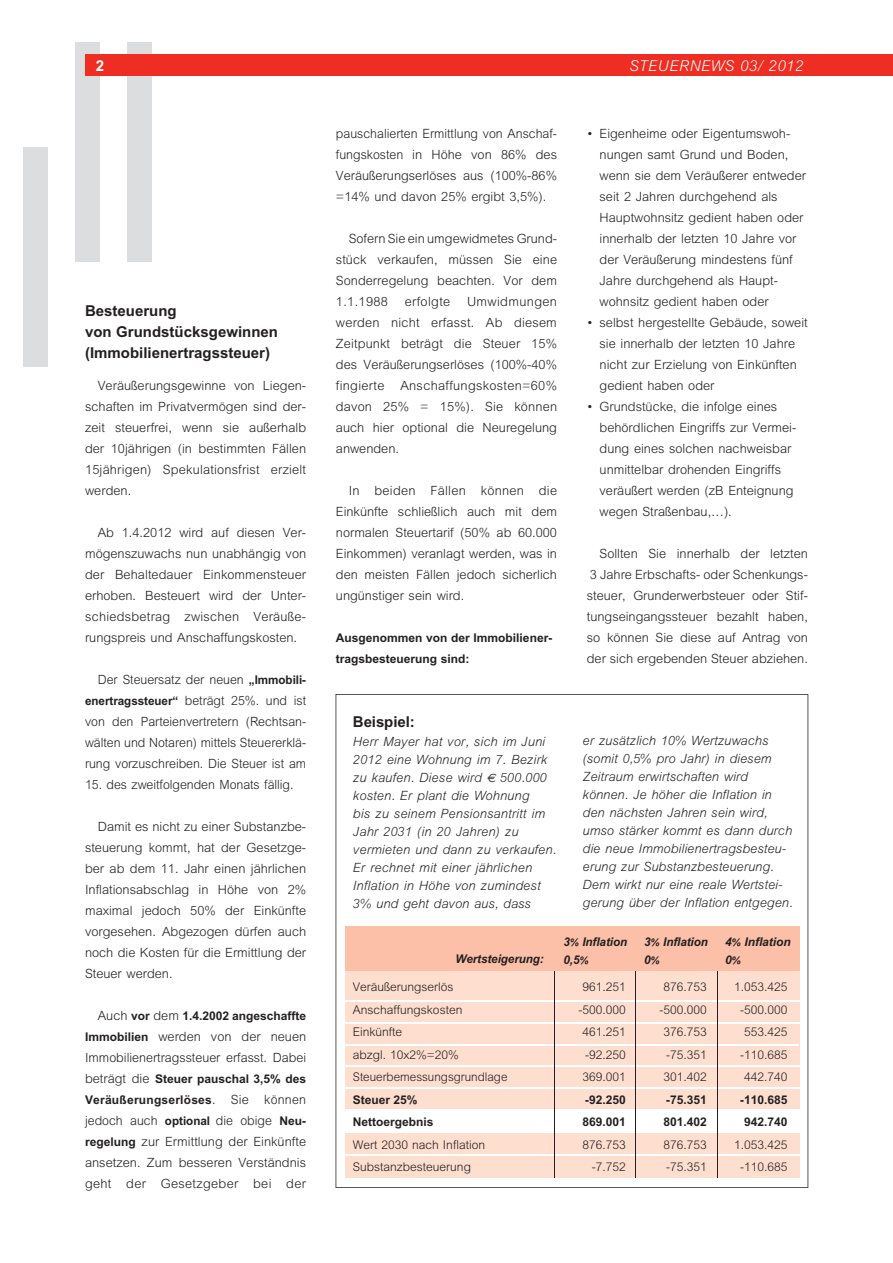
<style>
.page{position:relative;width:893px;height:1263px;background:#fff}
.page>*{position:absolute;margin:0;border:0;box-sizing:border-box;transform-origin:0 0}
.t1{font:700 15px/21px "M Arial";color:#231f20}
.t2{font:italic 300 15px "M Arial";letter-spacing:.04em;color:#fff}
.t3{font:700 15px "M Arial";color:#fff}
.t4{font:300 12.75px/21px "M Arial";color:#231f20;text-align:justify}
.t5{font:italic 300 12.75px/18px "M Arial";letter-spacing:.005em;color:#231f20}
.t6{font:300 12.75px "M Arial";letter-spacing:.03em;color:#231f20}
.t7{font:300 12px/22.5px "M Arial";color:#231f20}
.t8{font:700 12px/22.5px "M Arial";color:#231f20}
.t9{font:700 12px/21px "M Arial";letter-spacing:.02em;color:#231f20}
.t10{font:italic 700 12px/18px "M Arial";letter-spacing:-.005em;color:#231f20}
.s1{font-weight:700;font-size:12px}
.s2{font-weight:300;font-size:12.75px}
.s3{font-family:"Euro Sans";font-weight:400;font-size:12px}
.s4{font-size:10.5px}
</style>
<div class="page">
<svg style="left:336px;top:694px;width:472px;height:494px"></svg>
<div style="left:127px;top:43px;width:24px;height:219px;background:#dcdddf"></div>
<div style="left:75px;top:43px;width:24px;height:219px;background:#dcdddf"></div>
<div style="left:23px;top:147px;width:25px;height:220px;background:#dcdddf"></div>
<div style="left:85px;top:54px;width:808px;height:21px;background:#ee2e22"></div>
<div style="left:345px;top:943px;width:454px;height:235px;background:#fddecf"></div>
<div style="left:345px;top:1110px;width:454px;height:22px;background:#fff"></div>
<div style="left:345px;top:926px;width:454px;height:44px;background:#fbc0a7"></div>
<hr style="left:345px;top:1000px;width:454px;height:1px;background:#fff">
<hr style="left:345px;top:1022px;width:454px;height:1px;background:#fff">
<hr style="left:345px;top:1066px;width:454px;height:1px;background:#fff">
<hr style="left:345px;top:1087px;width:454px;height:2px;background:#fff">
<hr style="left:345px;top:1109px;width:454px;height:2px;background:#fff">
<hr style="left:345px;top:1131px;width:454px;height:2px;background:#fff">
<hr style="left:344px;top:1044px;width:455px;height:1px;background:#fff">
<hr style="left:345px;top:1154px;width:454px;height:1px;background:#fff">
<hr style="left:635px;top:971px;width:1px;height:207px;background:#231f20">
<hr style="left:554px;top:971px;width:1px;height:207px;background:#231f20">
<hr style="left:717px;top:971px;width:1px;height:207px;background:#231f20">
<p class="t3" style="left:96px;top:57px;width:10px">2</p>
<p class="t2" style="left:629px;top:57px;width:176px">STEUERNEWS 03/ 2012</p>
<p class="t1" style="left:85px;top:300px;width:194px">Besteuerung<br>von Grundstücksgewinnen (Immobilienertragssteuer)</p>
<p class="t4" style="left:85px;top:375px;width:223px;text-indent:13px">Veräußerungsgewinne von Liegen&shy;schaften im Privatvermögen sind der&shy;zeit steuerfrei, wenn sie außerhalb der 10jährigen (in bestimmten Fällen 15jährigen) Spekulationsfrist erzielt werden.</p>
<p class="t4" style="left:85px;top:522px;width:223px;text-indent:13px">Ab 1.4.2012 wird auf diesen Ver&shy;mögenszuwachs nun unabhängig von der Behaltedauer Einkommensteuer erhoben. Besteuert wird der Unter&shy;schiedsbetrag zwischen Veräuße&shy;rungspreis und Anschaffungskosten.</p>
<p class="t4" style="left:85px;top:669px;width:223px;text-indent:13px">Der Steuersatz der neuen <span class="s1">„Immobili&shy;enertragssteuer“</span> beträgt 25%. und ist von den Parteienvertretern (Rechtsan&shy;wälten und Notaren) mittels Steuererklä&shy;rung vorzuschreiben. Die Steuer ist am</p>
<p class="t4" style="left:85px;top:774px;width:210px">15. des zweitfolgenden Monats fällig.</p>
<p class="t4" style="left:85px;top:816px;width:223px;text-indent:13px">Damit es nicht zu einer Substanzbe&shy;steuerung kommt, hat der Gesetzge&shy;ber ab dem 11. Jahr einen jährlichen Inflationsabschlag in Höhe von 2% maximal jedoch 50% der Einkünfte vorgesehen. Abgezogen dürfen auch noch die Kosten für die Ermittlung der Steuer werden.</p>
<p class="t8" style="left:98px;top:1004px;width:210px"><span class="s2">Auch</span> vor <span class="s2">dem</span> 1.4.2002 angeschaffte</p>
<p class="t4" style="left:85px;top:1026px;width:223px"><span class="s1">Immobilien</span> werden von der neuen<br>Immobilienertragssteuer erfasst. Dabei</p>
<p class="t9" style="left:85px;top:1068px;width:223px"><span class="s2">beträgt die</span> Steuer pauschal 3,5% des<br>Veräußerungserlöses<span class="s2">. Sie können</span></p>
<p class="t4" style="left:85px;top:1110px;width:223px">jedoch auch <span class="s1">optional</span> die obige <span class="s1">Neu&shy;regelung</span> zur Ermittlung der Einkünfte ansetzen. Zum besseren Verständnis geht der Gesetzgeber bei der</p>
<p class="t4" style="left:336px;top:123px;width:223px">pauschalierten Ermittlung von Anschaf&shy;fungskosten in Höhe von 86% des Veräußerungserlöses aus (100%-86% =14% und davon 25% ergibt 3,5%).</p>
<p class="t4" style="left:336px;top:228px;width:223px;text-indent:13px">Sofern Sie ein umgewidmetes Grund&shy;stück verkaufen, müssen Sie eine Sonderregelung beachten. Vor dem 1.1.1988</p>
<p class="t6" style="left:405px;top:294px;width:47px">erfolgte</p>
<p class="t4" style="left:336px;top:291px;width:223px;text-indent:131px">Umwidmungen werden nicht erfasst. Ab diesem Zeitpunkt beträgt die Steuer 15% des Veräußerungserlöses (100%-40% fingierte</p>
<p class="t4" style="left:336px;top:375px;width:223px;text-indent:65px">Anschaffungskosten=60% davon 25% = 15%). Sie können auch hier optional die Neuregelung anwenden.</p>
<p class="t4" style="left:336px;top:480px;width:223px;text-indent:13px">In beiden Fällen können die Einkünfte schließlich auch mit dem normalen Steuertarif (50% ab 60.000<br>Einkommen) veranlagt werden, was in den meisten Fällen jedoch sicherlich ungünstiger sein wird.</p>
<p class="t8" style="left:336px;top:627px;width:218px;line-height:21px">Ausgenommen von der Immobiliener&shy;tragsbesteuerung sind:</p>
<p class="t1" style="left:353px;top:711px;width:63px">Beispiel:</p>
<p class="t5" style="left:353px;top:732px;width:205px">Herr Mayer hat vor, sich im Juni<br>2012 eine Wohnung im 7. Bezirk zu kaufen. Diese wird <span class="s3">€</span> 500.000 kosten. Er plant die Wohnung<br>bis zu seinem Pensionsantritt im<br>Jahr 2031 (in 20 Jahren) zu vermieten und dann zu verkaufen.<br>Er rechnet mit einer jährlichen<br>Inflation in Höhe von zumindest<br>3% und geht davon aus, dass</p>
<p class="t4" style="left:600px;top:123px;width:208px;text-align:left;text-indent:-13px">• Eigenheime oder Eigentumswoh&shy;nungen samt Grund und Boden, wenn sie dem Veräußerer entweder seit 2 Jahren durchgehend als<br>Hauptwohnsitz gedient haben oder innerhalb der letzten 10 Jahre vor der Veräußerung mindestens fünf<br>Jahre durchgehend als Haupt&shy;wohnsitz gedient haben oder</p>
<p class="t4" style="left:600px;top:312px;width:210px;text-align:left;text-indent:-13px">• selbst hergestellte Gebäude, soweit sie innerhalb der letzten 10 Jahre nicht zur Erzielung von Einkünften gedient haben oder</p>
<p class="t4" style="left:600px;top:396px;width:198px;text-align:left;text-indent:-13px">• Grundstücke, die infolge eines behördlichen Eingriffs zur Vermei&shy;dung eines solchen nachweisbar unmittelbar drohenden Eingriffs veräußert werden (zB Enteignung wegen Straßenbau,…).</p>
<p class="t4" style="left:587px;top:543px;width:223px;text-indent:13px">Sollten Sie innerhalb der letzten 3 Jahre Erbschafts- oder Schenkungs&shy;steuer, Grunderwerbsteuer oder Stif&shy;tungseingangssteuer bezahlt haben, so können Sie diese auf Antrag von der sich ergebenden Steuer abziehen.</p>
<p class="t5" style="left:583px;top:732px;width:212px">er zusätzlich 10% Wertzuwachs (somit 0,5% pro Jahr) in diesem<br>Zeitraum erwirtschaften wird können. Je höher die Inflation in den nächsten Jahren sein wird, umso stärker kommt es dann durch die neue Immobilienertragsbesteu&shy;erung zur Substanzbesteuerung.<br>Dem wirkt nur eine reale Wertstei&shy;gerung über der Inflation entgegen.</p>
<p class="t10" style="left:563px;top:932px;width:65px">3<span class="s4">%</span> Inflation<br>0,5<span class="s4">%</span></p>
<p class="t10" style="left:644px;top:932px;width:65px">3<span class="s4">%</span> Inflation<br>0<span class="s4">%</span></p>
<p class="t10" style="left:725px;top:932px;width:67px">4<span class="s4">%</span> Inflation</p>
<p class="t10" style="left:455px;top:950px;width:90px">Wertsteigerung:</p>
<p class="t10" style="left:725px;top:950px;width:17px">0<span class="s4">%</span></p>
<p class="t7" style="left:579px;top:976px;width:49px;text-align:center">961.251 -500.000<br>461.251 -92.250<br>369.001</p>
<p class="t8" style="left:583px;top:1088px;width:45px">-92.250<br>869.001</p>
<p class="t7" style="left:583px;top:1133px;width:45px;text-align:right">876.753 -7.752</p>
<p class="t7" style="left:353px;top:976px;width:156px">Veräußerungserlös<br>Anschaffungskosten<br>Einkünfte<br>abzgl. 10x2%=20%<br>Steuerbemessungsgrundlage</p>
<p class="t8" style="left:353px;top:1088px;width:82px">Steuer 25%<br>Nettoergebnis</p>
<p class="t7" style="left:353px;top:1133px;width:134px">Wert 2030 nach Inflation<br>Substanzbesteuerung</p>
<p class="t7" style="left:659px;top:976px;width:49px;text-align:center">876.753 -500.000<br>376.753 -75.351<br>301.402</p>
<p class="t8" style="left:663px;top:1088px;width:45px">-75.351<br>801.402</p>
<p class="t7" style="left:663px;top:1133px;width:45px">876.753 -75.351</p>
<p class="t7" style="left:734px;top:976px;width:55px;text-align:right">1.053.425 -500.000<br>553.425 -110.685<br>442.740</p>
<p class="t8" style="left:740px;top:1088px;width:49px;text-align:center">-110.685<br>942.740</p>
<p class="t7" style="left:734px;top:1133px;width:55px;text-align:center">1.053.425 -110.685</p>
</div>
